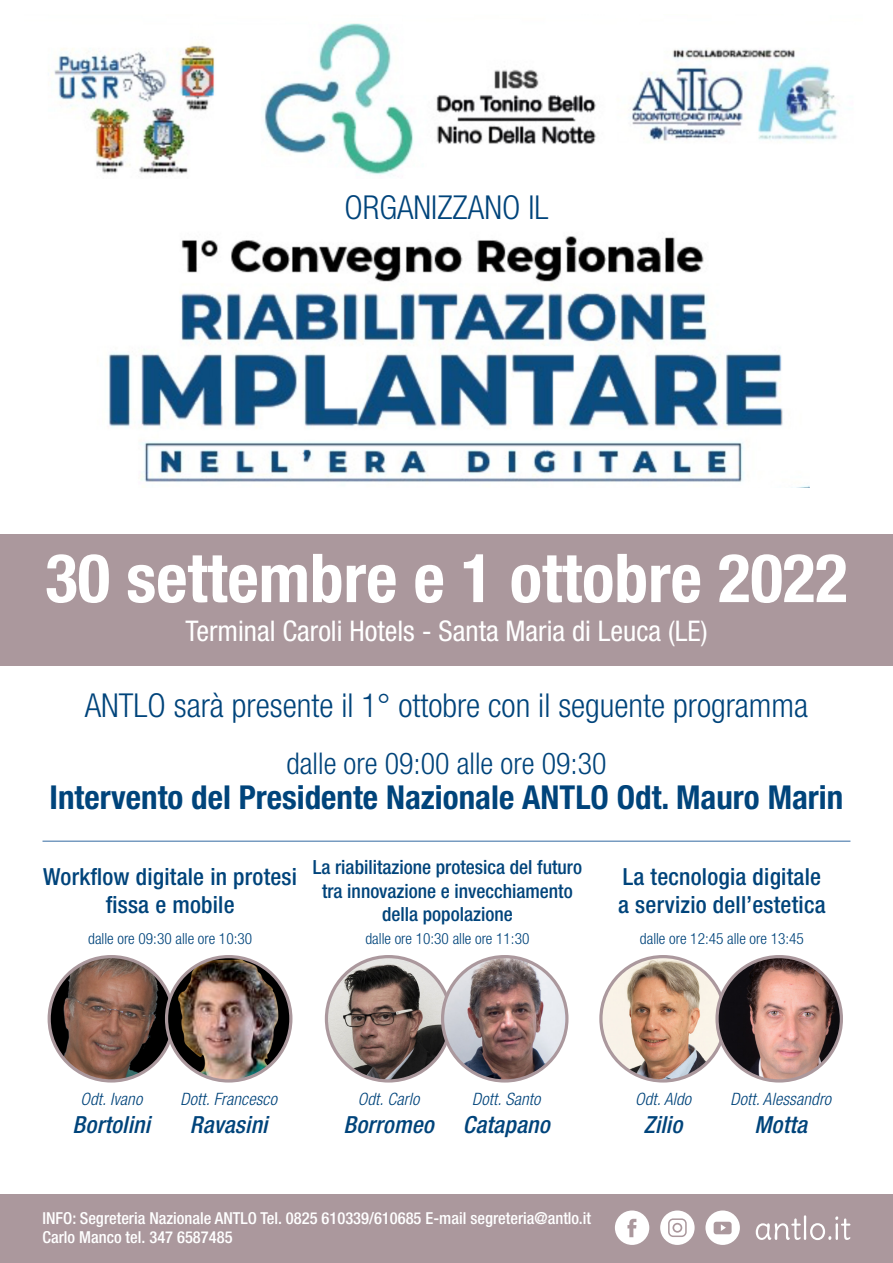
<style>
.page{position:relative;width:893px;height:1263px;background:#fff}
.page>*{position:absolute;margin:0;border:0;box-sizing:border-box;transform-origin:0 0}
.t1{font:700 condensed 67.5px "Helvetica Neue LT Std";color:#fff}
.t2{font:300 condensed 33px "Helvetica Neue LT Std";color:#00447b}
.t3{font:700 condensed 33px "Helvetica Neue LT Std";color:#00447b}
.t4{font:300 condensed 30px "Helvetica Neue LT Std";color:#00447b}
.t5{font:condensed 28.5px "Helvetica Neue LT Std";color:#fff}
.t6{font:500 condensed 23.55px/28.3px "Helvetica Neue LT Std";letter-spacing:.01em;color:#00447b;text-align:center}
.t7{font:italic 500 condensed 23.55px "Helvetica Neue LT Std";letter-spacing:.01em;color:#00447b}
.t8{font:500 condensed 19.5px/23.4px "Helvetica Neue LT Std";color:#00447b;text-align:center}
.t9{font:italic 300 condensed 17.1px "Helvetica Neue LT Std";letter-spacing:.01em;color:#00447b}
.t10{font:500 condensed 16.5px "Helvetica Neue LT Std";color:#fff}
.t11{font:300 condensed 15.3px "Helvetica Neue LT Std";color:#00447b}
</style>
<div class="page">
<img style="left:51px;top:23px;width:799px;height:152px">
<img style="left:108px;top:236px;width:702px;height:251px">
<div style="left:0;top:1195px;width:893px;height:68px;background:#ab989d"></div>
<svg style="left:756px;top:1215px;width:94px;height:25px"></svg>
<svg style="left:615px;top:1210px;width:34px;height:35px"></svg>
<svg style="left:660px;top:1210px;width:35px;height:35px"></svg>
<svg style="left:705px;top:1210px;width:35px;height:35px"></svg>
<div style="left:0;top:534px;width:893px;height:131px;background:#ab989d"></div>
<img style="left:49px;top:956px;width:125px;height:125px;border-radius:62px">
<div style="left:48px;top:955px;width:127px;height:127px;border:3px solid #ab989d;border-radius:50%"></div>
<img style="left:601px;top:956px;width:124px;height:125px;border-radius:62px">
<div style="left:599px;top:955px;width:128px;height:127px;border:3px solid #ab989d;border-radius:50%"></div>
<img style="left:326px;top:956px;width:125px;height:125px;border-radius:62px">
<div style="left:325px;top:955px;width:127px;height:127px;border:3px solid #ab989d;border-radius:50%"></div>
<img style="left:167px;top:956px;width:124px;height:125px;border-radius:62px">
<div style="left:165px;top:955px;width:127px;height:127px;border:3px solid #ab989d;border-radius:50%"></div>
<img style="left:717px;top:956px;width:124px;height:125px;border-radius:62px">
<div style="left:715px;top:955px;width:128px;height:127px;border:3px solid #ab989d;border-radius:50%"></div>
<img style="left:443px;top:956px;width:124px;height:125px;border-radius:62px">
<div style="left:441px;top:955px;width:127px;height:127px;border:3px solid #ab989d;border-radius:50%"></div>
<hr style="left:43px;top:840px;width:807px;height:2px;background:#779bc0">
<p class="t2" style="left:344px;top:189px;width:205px">ORGANIZZANO IL</p>
<p class="t1" style="left:45px;top:537px;width:804px">30 settembre e 1 ottobre 2022</p>
<p class="t5" style="left:185px;top:615px;width:524px">Terminal Caroli Hotels - Santa Maria di Leuca (LE)</p>
<p class="t2" style="left:85px;top:686px;width:725px">ANTLO sarà presente il 1° ottobre con il seguente programma</p>
<p class="t4" style="left:286px;top:746px;width:321px">dalle ore 09:00 alle ore 09:30</p>
<p class="t3" style="left:50px;top:777px;width:795px">Intervento del Presidente Nazionale ANTLO Odt. Mauro Marin</p>
<p class="t8" style="left:313px;top:855px;width:271px">La riabilitazione protesica del futuro tra innovazione e invecchiamento della popolazione</p>
<p class="t6" style="left:43px;top:862px;width:255px">Workflow digitale in protesi fissa e mobile</p>
<p class="t11" style="left:88px;top:930px;width:165px">dalle ore 09:30 alle ore 10:30</p>
<p class="t11" style="left:365px;top:930px;width:165px">dalle ore 10:30 alle ore 11:30</p>
<p class="t11" style="left:640px;top:930px;width:165px">dalle ore 12:45 alle ore 13:45</p>
<p class="t6" style="left:623px;top:862px;width:200px">La tecnologia digitale</p>
<p class="t6" style="left:618px;top:890px;width:209px">a servizio dell’estetica</p>
<p class="t9" style="left:80px;top:1089px;width:63px">Odt. Ivano</p>
<p class="t7" style="left:73px;top:1111px;width:79px">Bortolini</p>
<p class="t9" style="left:180px;top:1089px;width:98px">Dott. Francesco</p>
<p class="t7" style="left:190px;top:1111px;width:79px">Ravasini</p>
<p class="t9" style="left:358px;top:1089px;width:63px">Odt. Carlo</p>
<p class="t7" style="left:343px;top:1111px;width:92px">Borromeo</p>
<p class="t9" style="left:472px;top:1089px;width:70px">Dott. Santo</p>
<p class="t7" style="left:463px;top:1111px;width:88px">Catapano</p>
<p class="t10" style="left:43px;top:1208px;width:550px">INFO: Segreteria Nazionale ANTLO Tel. 0825 610339/610685 E-mail segreteria@antlo.it</p>
<p class="t10" style="left:43px;top:1228px;width:192px">Carlo Manco tel. 347 6587485</p>
<p class="t9" style="left:635px;top:1089px;width:58px">Odt. Aldo</p>
<p class="t7" style="left:644px;top:1111px;width:40px">Zilio</p>
<p class="t9" style="left:730px;top:1089px;width:102px">Dott. Alessandro</p>
<p class="t7" style="left:754px;top:1111px;width:54px">Motta</p>
</div>
